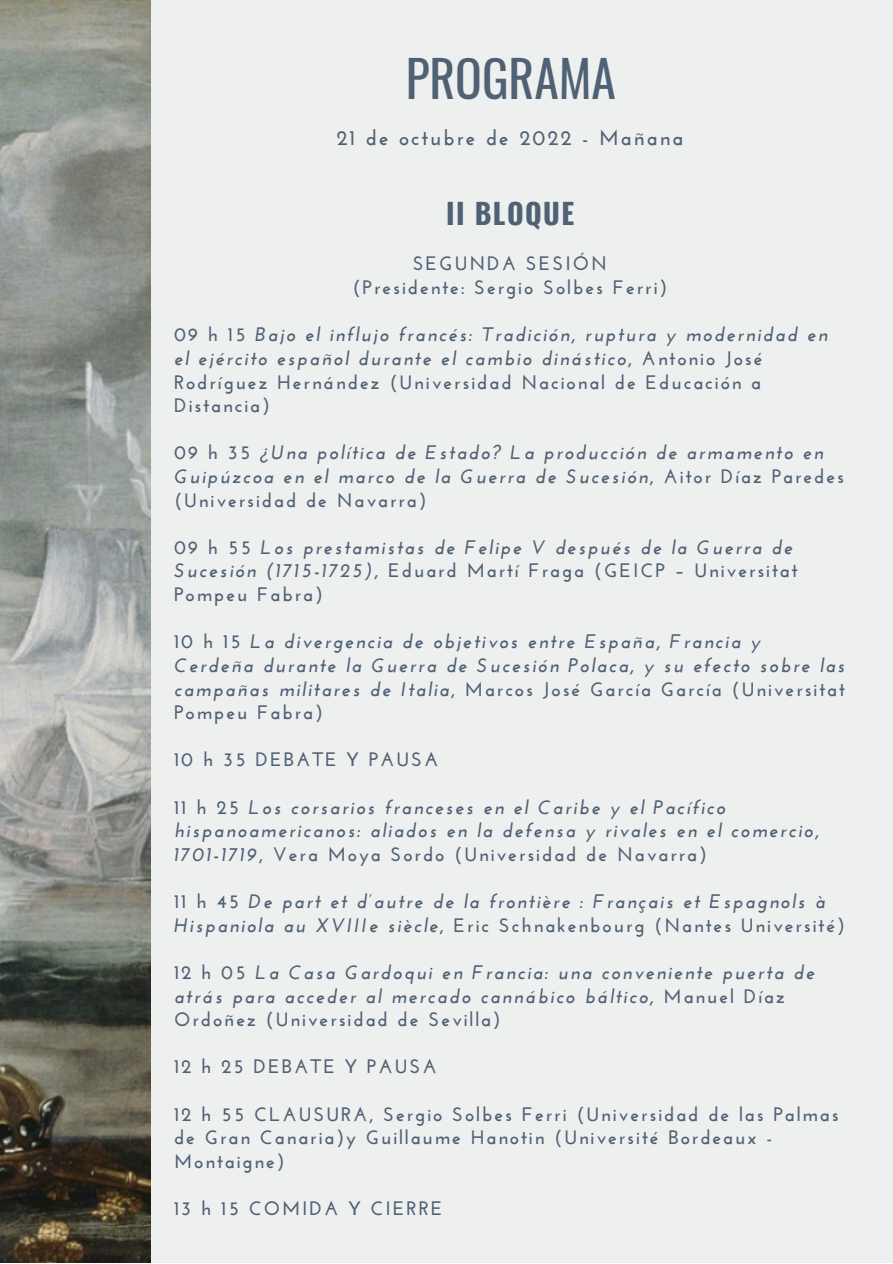
<style>
.page{position:relative;width:893px;height:1264px;background:#fff}
.page>*{position:absolute;margin:0;border:0;box-sizing:border-box;transform-origin:0 0}
.t1{font:49.65px "Oswald";color:#4f6174}
.t2{font:700 28.5px "Oswald";letter-spacing:.05em;color:#4f6174}
.t3{font:700 21.15px "Josefin Sans";letter-spacing:.1em;color:#4f6174}
.t4{font:italic 700 19.5px/23.5px "Josefin Sans";letter-spacing:.1em;color:#4f6174}
.t5{font:700 19.5px/23.5px "Josefin Sans";letter-spacing:.1em;color:#4f6174;text-align:center}
.s1{font-style:normal}
</style>
<div class="page">
<div style="left:0;top:0;width:892px;height:1262px;background:#eeefef"></div>
<img style="left:0;top:0;width:151px;height:1262px">
<h1 class="t1" style="left:406px;top:40px;width:212px">PROGRAMA</h1>
<p class="t3" style="left:336px;top:129px;width:348px">21 de octubre de 2022 - Mañana</p>
<h2 class="t2" style="left:446px;top:191px;width:130px">II BLOQUE</h2>
<p class="t5" style="left:352px;top:254px;width:316px">SEGUNDA SESIÓN<br>(Presidente: Sergio Solbes Ferri)</p>
<p class="t4" style="left:174px;top:324px;width:655px"><span class="s1">09 h 15</span> Bajo el influjo francés: Tradición, ruptura y modernidad en el ejército español durante el cambio dinástico<span class="s1">, Antonio José Rodríguez Hernández (Universidad Nacional de Educación a Distancia)</span></p>
<p class="t4" style="left:174px;top:443px;width:671px"><span class="s1">09 h 35</span> ¿Una política de Estado? La producción de armamento en<br>Guipúzcoa en el marco de la Guerra de Sucesión<span class="s1">, Aitor Díaz Paredes (Universidad de Navarra)</span></p>
<p class="t4" style="left:174px;top:537px;width:625px"><span class="s1">09 h 55</span> Los prestamistas de Felipe V después de la Guerra de<br>Sucesión (1715-1725)<span class="s1">, Eduard Martí Fraga (GEICP – Universitat<br>Pompeu Fabra)</span></p>
<p class="t4" style="left:174px;top:631px;width:672px"><span class="s1">10 h 15</span> La divergencia de objetivos entre España, Francia y<br>Cerdeña durante la Guerra de Sucesión Polaca, y su efecto sobre las campañas militares de Italia<span class="s1">, Marcos José García García (Universitat Pompeu Fabra)</span></p>
<p class="t5" style="left:174px;top:749px;width:266px">10 h 35 DEBATE Y PAUSA</p>
<p class="t4" style="left:174px;top:797px;width:646px"><span class="s1">11 h 25</span> Los corsarios franceses en el Caribe y el Pacífico hispanoamericanos: aliados en la defensa y rivales en el comercio,<br>1701-1719<span class="s1">, Vera Moya Sordo (Universidad de Navarra)</span></p>
<p class="t4" style="left:174px;top:891px;width:672px"><span class="s1">11 h 45</span> De part et d’autre de la frontière : Français et Espagnols à<br>Hispaniola au XVIIIe siècle<span class="s1">, Eric Schnakenbourg (Nantes Université)</span></p>
<p class="t4" style="left:174px;top:962px;width:642px"><span class="s1">12 h 05</span> La Casa Gardoqui en Francia: una conveniente puerta de atrás para acceder al mercado cannábico báltico, <span class="s1">Manuel Díaz<br>Ordoñez (Universidad de Sevilla)</span></p>
<p class="t5" style="left:174px;top:1056px;width:264px">12 h 25 DEBATE Y PAUSA</p>
<p class="t5" style="left:174px;top:1103px;width:666px;text-align:left">12 h 55 CLAUSURA, Sergio Solbes Ferri (Universidad de las Palmas de Gran Canaria)y Guillaume Hanotin (Université Bordeaux -<br>Montaigne)</p>
<p class="t5" style="left:174px;top:1198px;width:270px">13 h 15 COMIDA Y CIERRE</p>
</div>
